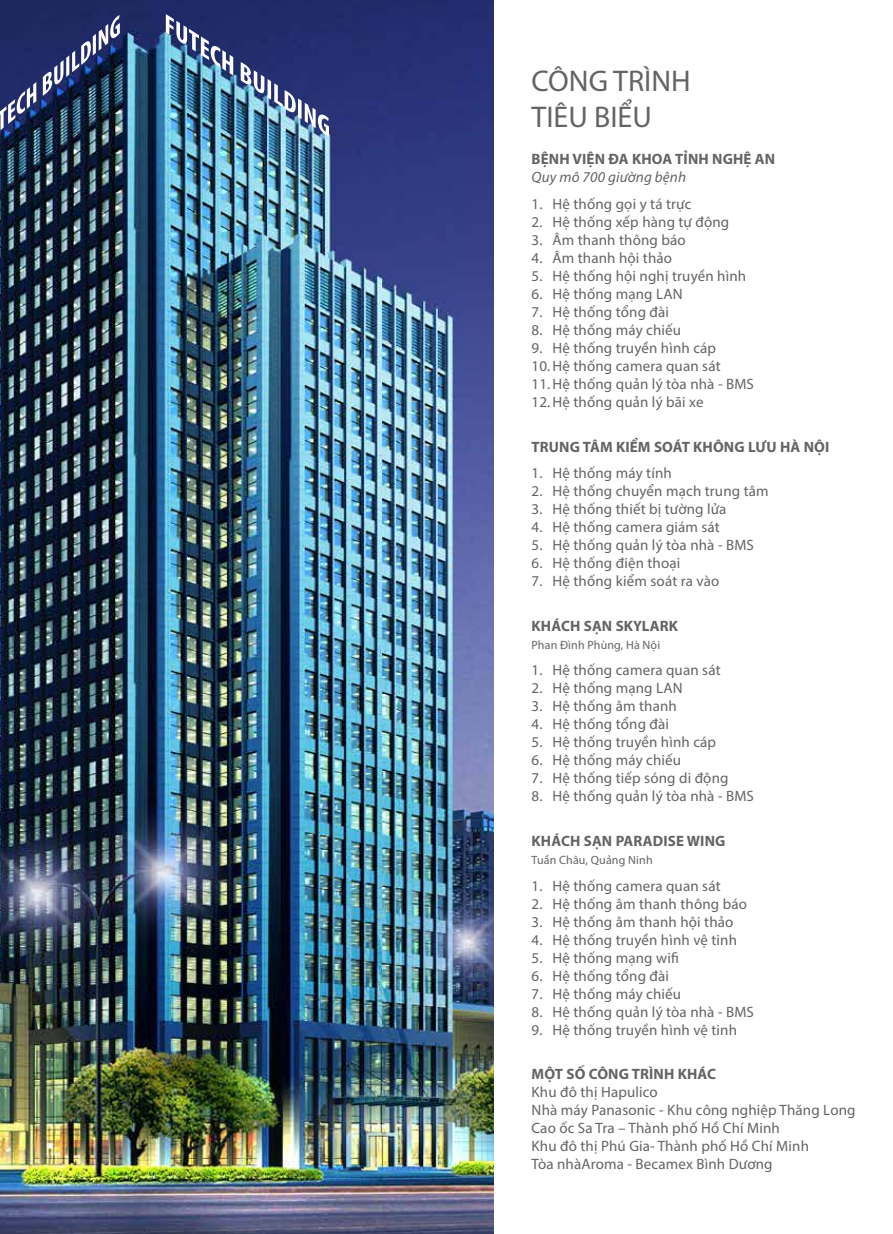
<style>
.page{position:relative;width:893px;height:1234px;background:#fff}
.page>*{position:absolute;margin:0;border:0;box-sizing:border-box;transform-origin:0 0}
.t1{font:30px/36px "Myriad Pro";color:#636466}
.t2{font:15px/18px "Myriad Pro";letter-spacing:.01em;color:#636466}
.t3{font:700 15px "Myriad Pro";letter-spacing:.01em;color:#636466}
.t4{font:italic 15px "Myriad Pro";letter-spacing:.01em;color:#636466}
.t5{font:12px "Myriad Pro";letter-spacing:.01em;color:#636466}
</style>
<div class="page">
<img style="left:0;top:0;width:493px;height:1233px">
<img style="left:0;top:14px;width:120px;height:117px">
<img style="left:166px;top:14px;width:163px;height:123px">
<h1 class="t1" style="left:531px;top:62px;width:161px">CÔNG TRÌNH<br>TIÊU BIỂU</h1>
<p class="t3" style="left:531px;top:149px;width:245px">BỆNH VIỆN ĐA KHOA TỈNH NGHỆ AN</p>
<p class="t4" style="left:531px;top:168px;width:156px">Quy mô 700 giường bệnh</p>
<p class="t2" style="left:531px;top:195px;width:161px">1. Hệ thống gọi y tá trực</p>
<p class="t2" style="left:531px;top:213px;width:199px">2. Hệ thống xếp hàng tự động</p>
<p class="t2" style="left:531px;top:231px;width:156px">3. Âm thanh thông báo</p>
<p class="t2" style="left:531px;top:249px;width:142px">4. Âm thanh hội thảo</p>
<p class="t2" style="left:531px;top:267px;width:216px">5. Hệ thống hội nghị truyền hình</p>
<p class="t2" style="left:531px;top:285px;width:153px">6. Hệ thống mạng LAN</p>
<p class="t2" style="left:531px;top:303px;width:139px">7. Hệ thống tổng đài</p>
<p class="t2" style="left:531px;top:321px;width:151px">8. Hệ thống máy chiếu</p>
<p class="t2" style="left:531px;top:339px;width:224px">9. Hệ thống truyền hình cáp<br>10.Hệ thống camera quan sát<br>11.Hệ thống quản lý tòa nhà - BMS<br>12.Hệ thống quản lý bãi xe</p>
<p class="t3" style="left:531px;top:436px;width:299px">TRUNG TÂM KIỂM SOÁT KHÔNG LƯU HÀ NỘI</p>
<p class="t2" style="left:531px;top:464px;width:142px">1. Hệ thống máy tính</p>
<p class="t2" style="left:531px;top:482px;width:239px">2. Hệ thống chuyển mạch trung tâm</p>
<p class="t2" style="left:531px;top:500px;width:196px">3. Hệ thống thiết bị tường lửa</p>
<p class="t2" style="left:531px;top:518px;width:190px">4. Hệ thống camera giám sát</p>
<p class="t2" style="left:531px;top:536px;width:224px">5. Hệ thống quản lý tòa nhà - BMS</p>
<p class="t2" style="left:531px;top:554px;width:150px">6. Hệ thống điện thoại</p>
<p class="t2" style="left:531px;top:572px;width:189px">7. Hệ thống kiểm soát ra vào</p>
<p class="t3" style="left:531px;top:616px;width:148px">KHÁCH SẠN SKYLARK</p>
<p class="t5" style="left:531px;top:637px;width:130px">Phan Đình Phùng, Hà Nội</p>
<p class="t2" style="left:531px;top:661px;width:191px">1. Hệ thống camera quan sát</p>
<p class="t2" style="left:531px;top:679px;width:153px">2. Hệ thống mạng LAN</p>
<p class="t2" style="left:531px;top:697px;width:147px">3. Hệ thống âm thanh</p>
<p class="t2" style="left:531px;top:715px;width:139px">4. Hệ thống tổng đài</p>
<p class="t2" style="left:531px;top:733px;width:186px">5. Hệ thống truyền hình cáp</p>
<p class="t2" style="left:531px;top:751px;width:151px">6. Hệ thống máy chiếu</p>
<p class="t2" style="left:531px;top:769px;width:198px">7. Hệ thống tiếp sóng di động</p>
<p class="t2" style="left:531px;top:787px;width:224px">8. Hệ thống quản lý tòa nhà - BMS</p>
<p class="t3" style="left:531px;top:831px;width:195px">KHÁCH SẠN PARADISE WING</p>
<p class="t5" style="left:531px;top:852px;width:123px">Tuần Châu, Quảng Ninh</p>
<p class="t2" style="left:531px;top:876px;width:191px">1. Hệ thống camera quan sát</p>
<p class="t2" style="left:531px;top:894px;width:217px">2. Hệ thống âm thanh thông báo</p>
<p class="t2" style="left:531px;top:912px;width:203px">3. Hệ thống âm thanh hội thảo</p>
<p class="t2" style="left:531px;top:930px;width:207px">4. Hệ thống truyền hình vệ tinh</p>
<p class="t2" style="left:531px;top:948px;width:149px">5. Hệ thống mạng wifi</p>
<p class="t2" style="left:531px;top:966px;width:139px">6. Hệ thống tổng đài</p>
<p class="t2" style="left:531px;top:984px;width:151px">7. Hệ thống máy chiếu</p>
<p class="t2" style="left:531px;top:1002px;width:224px">8. Hệ thống quản lý tòa nhà - BMS</p>
<p class="t2" style="left:531px;top:1020px;width:207px">9. Hệ thống truyền hình vệ tinh</p>
<p class="t3" style="left:531px;top:1064px;width:186px">MỘT SỐ CÔNG TRÌNH KHÁC</p>
<p class="t2" style="left:531px;top:1082px;width:326px">Khu đô thị Hapulico<br>Nhà máy Panasonic - Khu công nghiệp Thăng Long Cao ốc Sa Tra – Thành phố Hồ Chí Minh<br>Khu đô thị Phú Gia- Thành phố Hồ Chí Minh<br>Tòa nhàAroma - Becamex Bình Dương</p>
</div>
